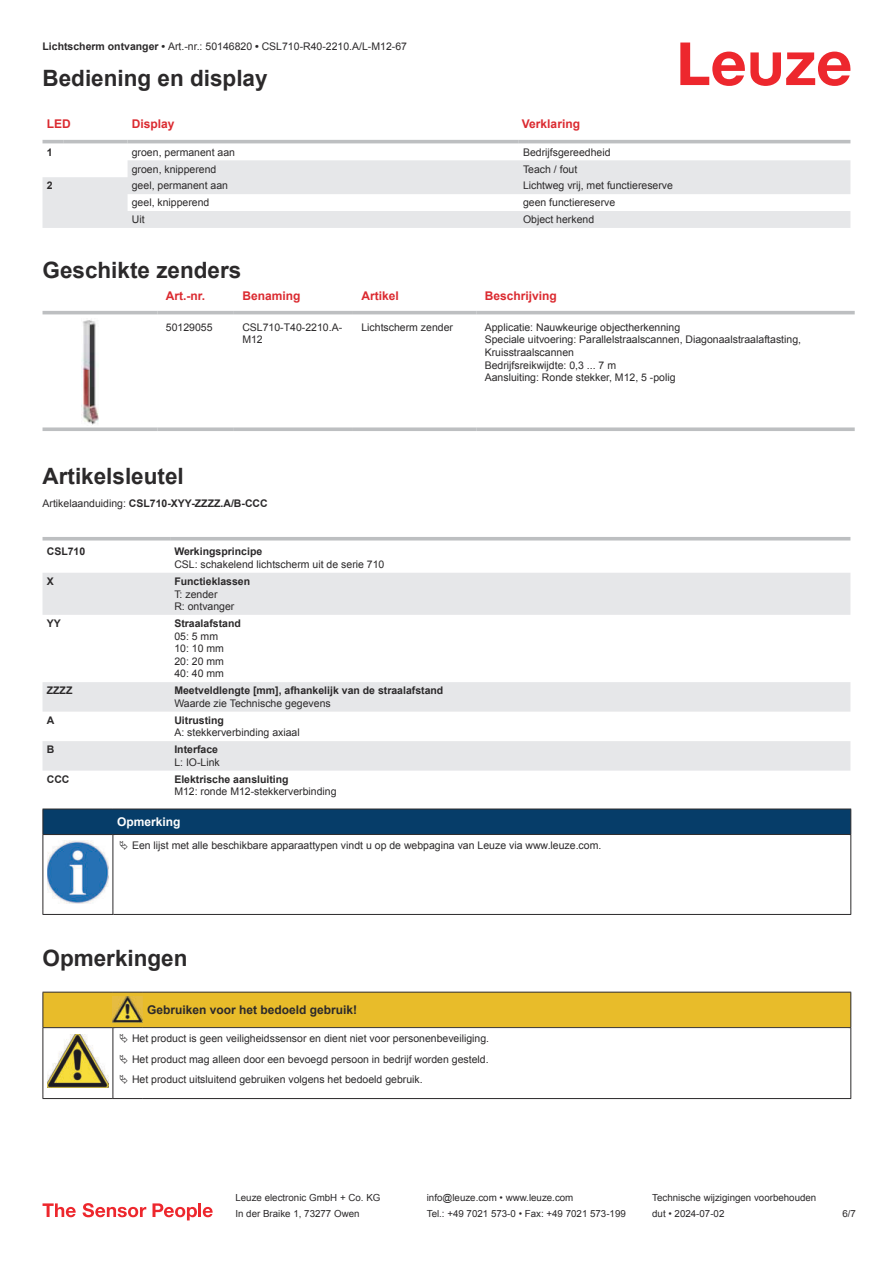
<style>
.page{position:relative;width:893px;height:1263px;background:#fff}
.page>*{position:absolute;margin:0;border:0;box-sizing:border-box;transform-origin:0 0}
.t1{font:700 22.5px "Arial";color:#2b292a}
.t2{font:700 12px "Arial";color:#db2a30}
.t3{font:700 12px "Arial";color:#2b292a}
.t4{font:700 12px "Arial";color:#fff}
.t5{font:10.5px/12.6px "Arial";color:#2b292a}
.t6{font:700 10.5px "Arial";color:#2b292a}
.t7{font:9.75px "Arial";color:#2b292a}
.s1{font-weight:700}
.s2{font-weight:400}
</style>
<div class="page">
<svg style="left:680px;top:43px;width:170px;height:43px"></svg>
<svg style="left:43px;top:143px;width:807px;height:1px"></svg>
<svg style="left:43px;top:160px;width:807px;height:68px;fill:#e6e7e9"></svg>
<hr style="left:43px;top:140px;width:21px;height:3px;background:#bdbfc1">
<hr style="left:64px;top:140px;width:64px;height:3px;background:#bdbfc1">
<hr style="left:128px;top:140px;width:391px;height:3px;background:#bdbfc1">
<hr style="left:519px;top:140px;width:331px;height:3px;background:#bdbfc1">
<svg style="left:43px;top:314px;width:812px;height:101px"></svg>
<hr style="left:43px;top:311px;width:114px;height:3px;background:#bdbfc1">
<hr style="left:157px;top:311px;width:77px;height:3px;background:#bdbfc1">
<hr style="left:234px;top:311px;width:119px;height:3px;background:#bdbfc1">
<hr style="left:353px;top:311px;width:123px;height:3px;background:#bdbfc1">
<hr style="left:476px;top:311px;width:379px;height:3px;background:#bdbfc1">
<svg style="left:43px;top:427px;width:114px;height:4px"></svg>
<svg style="left:157px;top:427px;width:77px;height:4px"></svg>
<svg style="left:234px;top:427px;width:119px;height:4px"></svg>
<svg style="left:353px;top:427px;width:123px;height:4px"></svg>
<svg style="left:476px;top:427px;width:379px;height:4px;background:#c4c6c8"></svg>
<img style="left:82px;top:319px;width:19px;height:106px">
<svg style="left:43px;top:573px;width:807px;height:198px;fill:#e9eaec"></svg>
<hr style="left:43px;top:537px;width:127px;height:3px;background:#bdbfc1">
<hr style="left:170px;top:537px;width:680px;height:3px;background:#bdbfc1">
<svg style="left:43px;top:1203px;width:33px;height:14px"></svg>
<svg style="left:83px;top:1203px;width:63px;height:14px"></svg>
<svg style="left:153px;top:1203px;width:44px;height:17px"></svg>
<hr style="left:198px;top:1203px;width:3px;height:14px;background:#ed272d">
<svg style="left:203px;top:1207px;width:10px;height:10px"></svg>
<svg style="left:44px;top:835px;width:806px;height:79px"></svg>
<hr style="left:43px;top:834px;width:70px;height:1px;background:#2b292a">
<div style="left:43px;top:809px;width:808px;height:25px;background:#063d69"></div>
<hr style="left:113px;top:834px;width:738px;height:1px;background:#2b292a">
<hr style="left:43px;top:835px;width:1px;height:75px;background:#2b292a">
<hr style="left:113px;top:835px;width:1px;height:75px;background:#2b292a">
<hr style="left:850px;top:835px;width:1px;height:75px;background:#2b292a">
<hr style="left:43px;top:914px;width:70px;height:1px;background:#2b292a">
<hr style="left:113px;top:914px;width:738px;height:1px;background:#2b292a">
<img style="left:47px;top:841px;width:61px;height:63px">
<div style="left:115px;top:835px;width:734px;height:21px;background:#fff"></div>
<hr style="left:43px;top:1098px;width:70px;height:1px;background:#2b292a">
<hr style="left:113px;top:1098px;width:30px;height:1px;background:#2b292a">
<hr style="left:143px;top:1098px;width:708px;height:1px;background:#2b292a">
<svg style="left:43px;top:992px;width:808px;height:106px"></svg>
<p class="t5" style="left:43px;top:41px;width:366px"><span class="s1">Lichtscherm ontvanger •</span> Art.-nr.: 50146820 <span class="s1">•</span> CSL710-R40-2210.A/L-M12-67</p>
<h1 class="t1" style="left:43px;top:70px;width:227px">Bediening en display</h1>
<p class="t2" style="left:47px;top:119px;width:25px">LED</p>
<p class="t2" style="left:132px;top:119px;width:44px">Display</p>
<p class="t2" style="left:522px;top:119px;width:60px">Verklaring</p>
<p class="t6" style="left:47px;top:148px;width:7px">1</p>
<p class="t5" style="left:132px;top:147px;width:105px">groen, permanent aan</p>
<p class="t5" style="left:523px;top:147px;width:89px">Bedrijfsgereedheid</p>
<p class="t5" style="left:132px;top:163px;width:86px">groen, knipperend</p>
<p class="t5" style="left:523px;top:163px;width:56px">Teach / fout</p>
<p class="t6" style="left:47px;top:182px;width:7px">2</p>
<p class="t5" style="left:132px;top:180px;width:98px">geel, permanent aan</p>
<p class="t5" style="left:523px;top:180px;width:151px">Lichtweg vrij, met functiereserve</p>
<p class="t5" style="left:132px;top:197px;width:79px">geel, knipperend</p>
<p class="t5" style="left:523px;top:197px;width:94px">geen functiereserve</p>
<p class="t5" style="left:132px;top:214px;width:14px">Uit</p>
<p class="t5" style="left:523px;top:214px;width:73px">Object herkend</p>
<h1 class="t1" style="left:43px;top:262px;width:200px">Geschikte zenders</h1>
<p class="t2" style="left:166px;top:291px;width:41px">Art.-nr.</p>
<p class="t2" style="left:242px;top:291px;width:60px">Benaming</p>
<p class="t2" style="left:361px;top:291px;width:39px">Artikel</p>
<p class="t2" style="left:485px;top:291px;width:74px">Beschrijving</p>
<p class="t5" style="left:166px;top:322px;width:48px">50129055</p>
<p class="t5" style="left:242px;top:322px;width:101px">CSL710-T40-2210.A-<br>M12</p>
<p class="t5" style="left:361px;top:322px;width:93px">Lichtscherm zender</p>
<p class="t5" style="left:485px;top:322px;width:318px">Applicatie: Nauwkeurige objectherkenning<br>Speciale uitvoering: Parallelstraalscannen, Diagonaalstraalaftasting, Kruisstraalscannen<br>Bedrijfsreikwijdte: 0,3 ... 7 m<br>Aansluiting: Ronde stekker, M12, 5 -polig</p>
<h1 class="t1" style="left:43px;top:467px;width:143px">Artikelsleutel</h1>
<p class="t6" style="left:43px;top:499px;width:227px"><span class="s2">Artikelaanduiding:</span> CSL710-XYY-ZZZZ.A/B-CCC</p>
<p class="t6" style="left:47px;top:548px;width:40px">CSL710</p>
<p class="t6" style="left:174px;top:548px;width:89px">Werkingsprincipe</p>
<p class="t5" style="left:174px;top:559px;width:212px">CSL: schakelend lichtscherm uit de serie 710</p>
<p class="t6" style="left:47px;top:577px;width:9px">X</p>
<p class="t6" style="left:174px;top:577px;width:77px">Functieklassen</p>
<p class="t5" style="left:174px;top:588px;width:62px">T: zender<br>R: ontvanger</p>
<p class="t6" style="left:47px;top:619px;width:16px">YY</p>
<p class="t6" style="left:174px;top:619px;width:68px">Straalafstand</p>
<p class="t5" style="left:174px;top:631px;width:51px">05: 5 mm<br>10: 10 mm<br>20: 20 mm<br>40: 40 mm</p>
<p class="t6" style="left:47px;top:687px;width:27px">ZZZZ</p>
<p class="t6" style="left:174px;top:687px;width:270px">Meetveldlengte [mm], afhankelijk van de straalafstand</p>
<p class="t5" style="left:174px;top:698px;width:158px">Waarde zie Technische gegevens</p>
<p class="t6" style="left:47px;top:716px;width:9px">A</p>
<p class="t6" style="left:174px;top:716px;width:51px">Uitrusting</p>
<p class="t5" style="left:174px;top:727px;width:127px">A: stekkerverbinding axiaal</p>
<p class="t6" style="left:47px;top:746px;width:9px">B</p>
<p class="t6" style="left:174px;top:746px;width:45px">Interface</p>
<p class="t5" style="left:174px;top:757px;width:47px">L: IO-Link</p>
<p class="t6" style="left:47px;top:775px;width:24px">CCC</p>
<p class="t6" style="left:174px;top:775px;width:116px">Elektrische aansluiting</p>
<p class="t5" style="left:174px;top:786px;width:164px">M12: ronde M12-stekkerverbinding</p>
<p class="t4" style="left:117px;top:817px;width:65px">Opmerking</p>
<p class="t5" style="left:132px;top:840px;width:471px">Een lijst met alle beschikbare apparaattypen vindt u op de webpagina van Leuze via www.leuze.com.</p>
<h1 class="t1" style="left:43px;top:949px;width:147px">Opmerkingen</h1>
<p class="t3" style="left:147px;top:1005px;width:212px">Gebruiken voor het bedoeld gebruik!</p>
<p class="t5" style="left:132px;top:1029px;width:359px;line-height:20.2px;text-align:justify">Het product is geen veiligheidssensor en dient niet voor personenbeveiliging.<br>Het product mag alleen door een bevoegd persoon in bedrijf worden gesteld.<br>Het product uitsluitend gebruiken volgens het bedoeld gebruik.</p>
<p class="t7" style="left:235px;top:1194px;width:146px">Leuze electronic GmbH + Co. KG</p>
<p class="t7" style="left:427px;top:1194px;width:148px">info@leuze.com • www.leuze.com</p>
<p class="t7" style="left:652px;top:1194px;width:166px">Technische wijzigingen voorbehouden</p>
<p class="t7" style="left:235px;top:1210px;width:126px">In der Braike 1, 73277 Owen</p>
<p class="t7" style="left:427px;top:1210px;width:201px">Tel.: +49 7021 573-0 • Fax: +49 7021 573-199</p>
<p class="t7" style="left:652px;top:1210px;width:74px">dut • 2024-07-02</p>
<p class="t7" style="left:842px;top:1210px;width:15px">6 /7</p>
</div>
